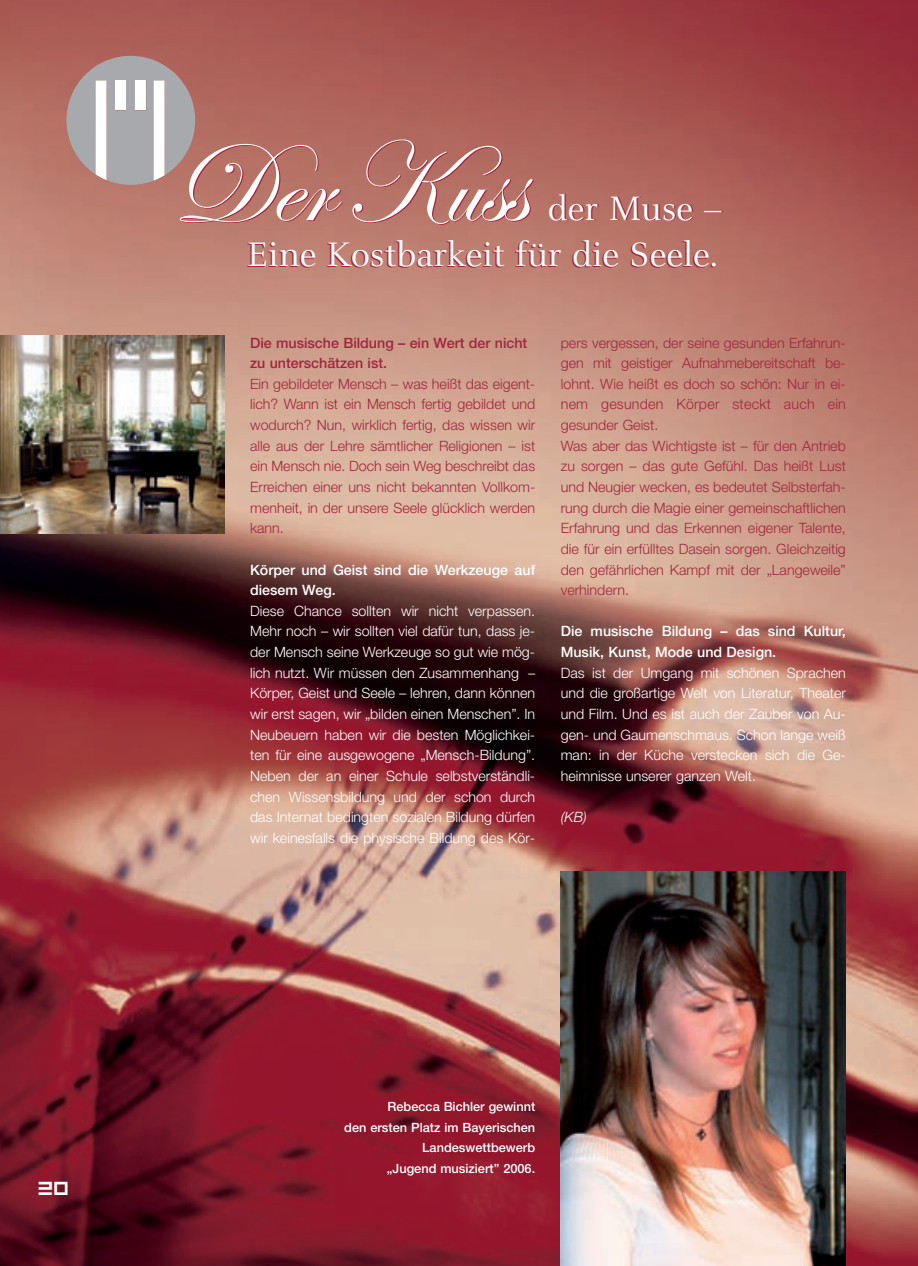
<style>
.page{position:relative;width:918px;height:1266px;background:#fff}
.page>*{position:absolute;margin:0;border:0;box-sizing:border-box;transform-origin:0 0}
.t1{font:115.5px "Edwardian Script ITC";color:#fff}
.t2{font:37.5px/46.5px "Celeste";color:#fff;text-align:right}
.t3{font:16.5px "Kryptic Plain";color:#fff}
.t4{font:300 14.25px/20.7px "Helvetica Neue";color:#a2253d}
.t5{font:300 14.25px/20.7px "Helvetica Neue";color:#fff}
.t6{font:italic 300 14.25px "Helvetica Neue";color:#fff}
.t7{font:500 12.75px/20.5px "Helvetica Neue";color:#fff;text-align:right}
.s1{font-weight:500}
</style>
<div class="page">
<img style="left:0;top:0;width:917px;height:1266px">
<p class="t3" style="left:37px;top:1179px;width:33px">20</p>
<p class="t1" style="left:172px;top:112px;width:354px">DerKuss</p>
<p class="t2" style="left:247px;top:188px;width:476px">der Muse –<br>Eine Kostbarkeit für die Seele.</p>
<p class="t4" style="left:250px;top:333px;width:286px"><span class="s1">Die musische Bildung – ein Wert der nicht zu unterschätzen ist.<br></span>Ein gebildeter Mensch – was heißt das eigent&shy;lich? Wann ist ein Mensch fertig gebildet und wodurch? Nun, wirklich fertig, das wissen wir alle aus der Lehre sämtlicher Religionen – ist ein Mensch nie. Doch sein Weg beschreibt das Erreichen einer uns nicht bekannten Vollkom&shy;menheit, in der unsere Seele glücklich werden kann.</p>
<p class="t5" style="left:250px;top:560px;width:286px"><span class="s1">Körper und Geist sind die Werkzeuge auf diesem Weg.<br></span>Diese Chance sollten wir nicht verpassen.<br>Mehr noch – wir sollten viel dafür tun, dass je&shy;der Mensch seine Werkzeuge so gut wie mög&shy;lich nutzt. Wir müssen den Zusammenhang – Körper, Geist und Seele – lehren, dann können wir erst sagen, wir „bilden einen Menschen”. In Neubeuern haben wir die besten Möglichkei&shy;ten für eine ausgewogene „Mensch-Bildung”.<br>Neben der an einer Schule selbstverständli&shy;chen Wissensbildung und der schon durch das Internat bedingten sozialen Bildung dürfen wir keinesfalls die physische Bildung des Kör-</p>
<p class="t4" style="left:560px;top:333px;width:286px">pers vergessen, der seine gesunden Erfahrun&shy;gen mit geistiger Aufnahmebereitschaft be&shy;lohnt. Wie heißt es doch so schön: Nur in ei&shy;nem gesunden Körper steckt auch ein gesunder Geist.<br>Was aber das Wichtigste ist – für den Antrieb zu sorgen – das gute Gefühl. Das heißt Lust und Neugier wecken, es bedeutet Selbsterfah&shy;rung durch die Magie einer gemeinschaftlichen Erfahrung und das Erkennen eigener Talente, die für ein erfülltes Dasein sorgen. Gleichzeitig den gefährlichen Kampf mit der „Langeweile” verhindern.</p>
<p class="t5" style="left:560px;top:622px;width:286px"><span class="s1">Die musische Bildung – das sind Kultur, Musik, Kunst, Mode und Design.<br></span>Das ist der Umgang mit schönen Sprachen und die großartige Welt von Literatur, Theater und Film. Und es ist auch der Zauber von Au&shy;gen- und Gaumenschmaus. Schon lange weiß man: in der Küche verstecken sich die Ge&shy;heimnisse unserer ganzen Welt.</p>
<p class="t6" style="left:560px;top:812px;width:28px">(KB)</p>
<p class="t7" style="left:344px;top:1097px;width:192px">Rebecca Bichler gewinnt<br>den ersten Platz im Bayerischen<br>Landeswettbewerb<br>„Jugend musiziert” 2006.</p>
</div>
